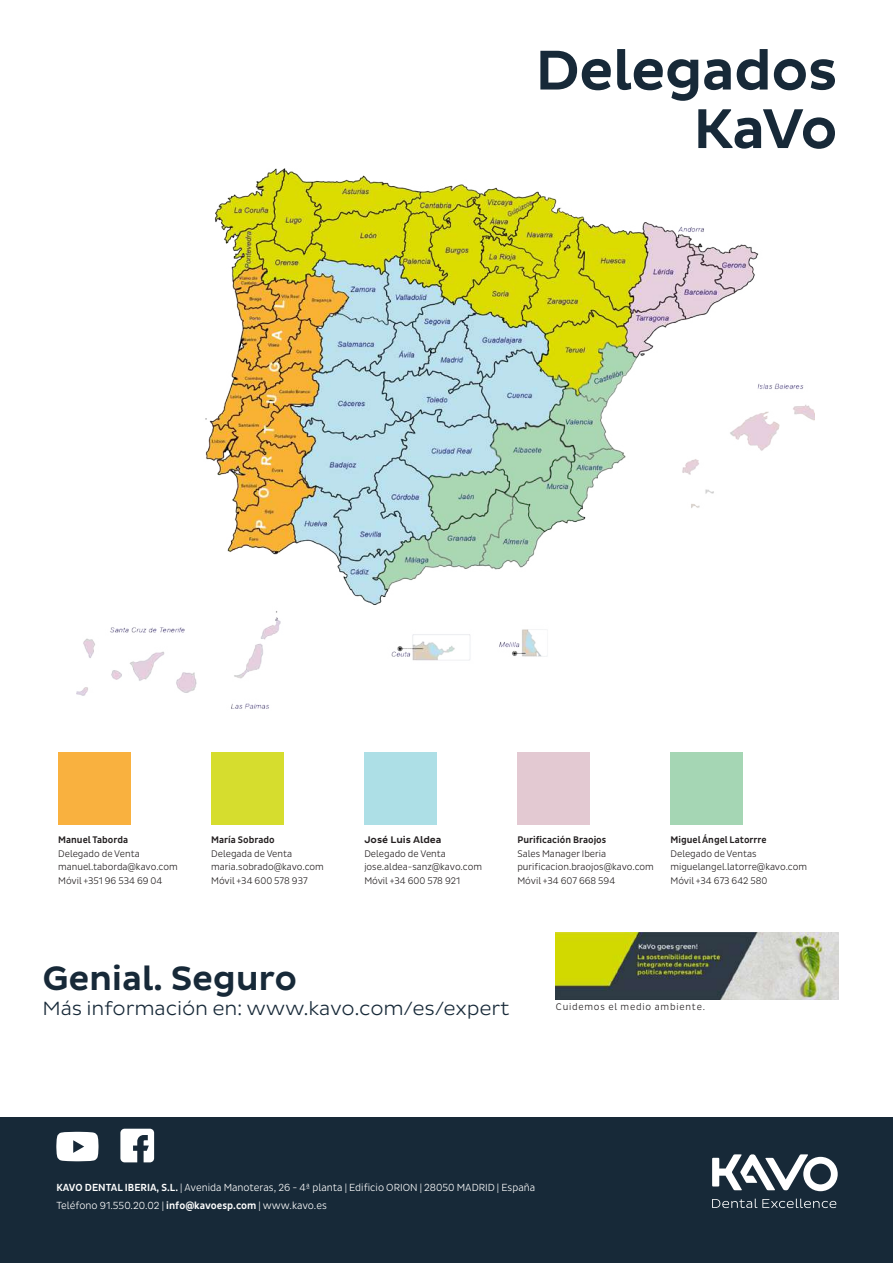
<style>
.page{position:relative;width:893px;height:1263px;background:#fff}
.page>*{position:absolute;margin:0;border:0;box-sizing:border-box;transform-origin:0 0}
.t1{font:500 57px/58.5px "Pluto Sans";letter-spacing:-.02em;color:#172938;text-align:right}
.t2{font:500 34.5px "Pluto Sans";letter-spacing:-.01em;color:#172938}
.t3{font:300 19.5px "Pluto Sans";letter-spacing:-.01em;color:#172938}
.t4{font:300 10.5px/18px "Pluto Sans Cond";color:#fff}
.t5{font:300 9.75px/13.5px "Pluto Sans Cond";color:#231f20}
.t6{font:500 9.75px "Pluto Sans Cond";color:#231f20}
.t7{font:300 9.75px "Pluto Sans Cond";letter-spacing:.08em;color:#231f20}
.t8{font:500 9.75px "Pluto Sans";color:#231f20}
.s1{font-weight:500}
</style>
<div class="page">
<div style="left:0;top:1118px;width:893px;height:145px;background:#172938"></div>
<img style="left:76px;top:168px;width:738px;height:541px">
<div style="left:211px;top:753px;width:73px;height:72px;background:#d6dd2e"></div>
<div style="left:58px;top:753px;width:72px;height:72px;background:#f9b13f"></div>
<div style="left:364px;top:753px;width:73px;height:72px;background:#addfe6"></div>
<div style="left:517px;top:753px;width:73px;height:72px;background:#e3c9d2"></div>
<div style="left:670px;top:753px;width:73px;height:72px;background:#a5d6b4"></div>
<img style="left:556px;top:932px;width:282px;height:67px">
<svg style="left:712px;top:1198px;width:124px;height:10px"></svg>
<svg style="left:712px;top:1154px;width:126px;height:37px"></svg>
<svg style="left:120px;top:1129px;width:34px;height:33px"></svg>
<svg style="left:56px;top:1132px;width:43px;height:29px"></svg>
<h1 class="t1" style="left:535px;top:42px;width:304px">Delegados<br>KaVo</h1>
<p class="t6" style="left:58px;top:834px;width:71px">Manuel Taborda</p>
<p class="t5" style="left:58px;top:846px;width:121px">Delegado de Venta manuel.taborda@kavo.com<br>Móvil +351 96 534 69 04</p>
<p class="t6" style="left:211px;top:834px;width:65px">María Sobrado</p>
<p class="t5" style="left:211px;top:846px;width:114px">Delegada de Venta maria.sobrado@kavo.com<br>Móvil +34 600 578 937</p>
<p class="t8" style="left:364px;top:834px;width:79px">José Luis Aldea</p>
<p class="t5" style="left:364px;top:846px;width:119px">Delegado de Venta jose.aldea-sanz@kavo.com<br>Móvil +34 600 578 921</p>
<p class="t6" style="left:517px;top:834px;width:90px">Purificación Braojos</p>
<p class="t5" style="left:517px;top:846px;width:138px">Sales Manager Iberia purificacion.braojos@kavo.com<br>Móvil +34 607 668 594</p>
<p class="t6" style="left:670px;top:834px;width:98px">Miguel Ángel Latorrre</p>
<p class="t5" style="left:670px;top:846px;width:138px">Delegado de Ventas miguelangel.latorre@kavo.com<br>Móvil +34 673 642 580</p>
<h2 class="t2" style="left:43px;top:959px;width:256px">Genial. Seguro</h2>
<h3 class="t3" style="left:43px;top:998px;width:469px">Más información en: www.kavo.com/es/expert</h3>
<p class="t7" style="left:556px;top:1002px;width:151px">Cuidemos el medio ambiente.</p>
<p class="t4" style="left:56px;top:1179px;width:480px"><span class="s1">KAVO DENTAL IBERIA, S.L.</span> | Avenida Manoteras, 26 - 4ª planta | Edificio ORION | 28050 MADRID | España<br>Teléfono 91.550.20.02 | <span class="s1">info@kavoesp.com</span> | www.kavo.es</p>
</div>
